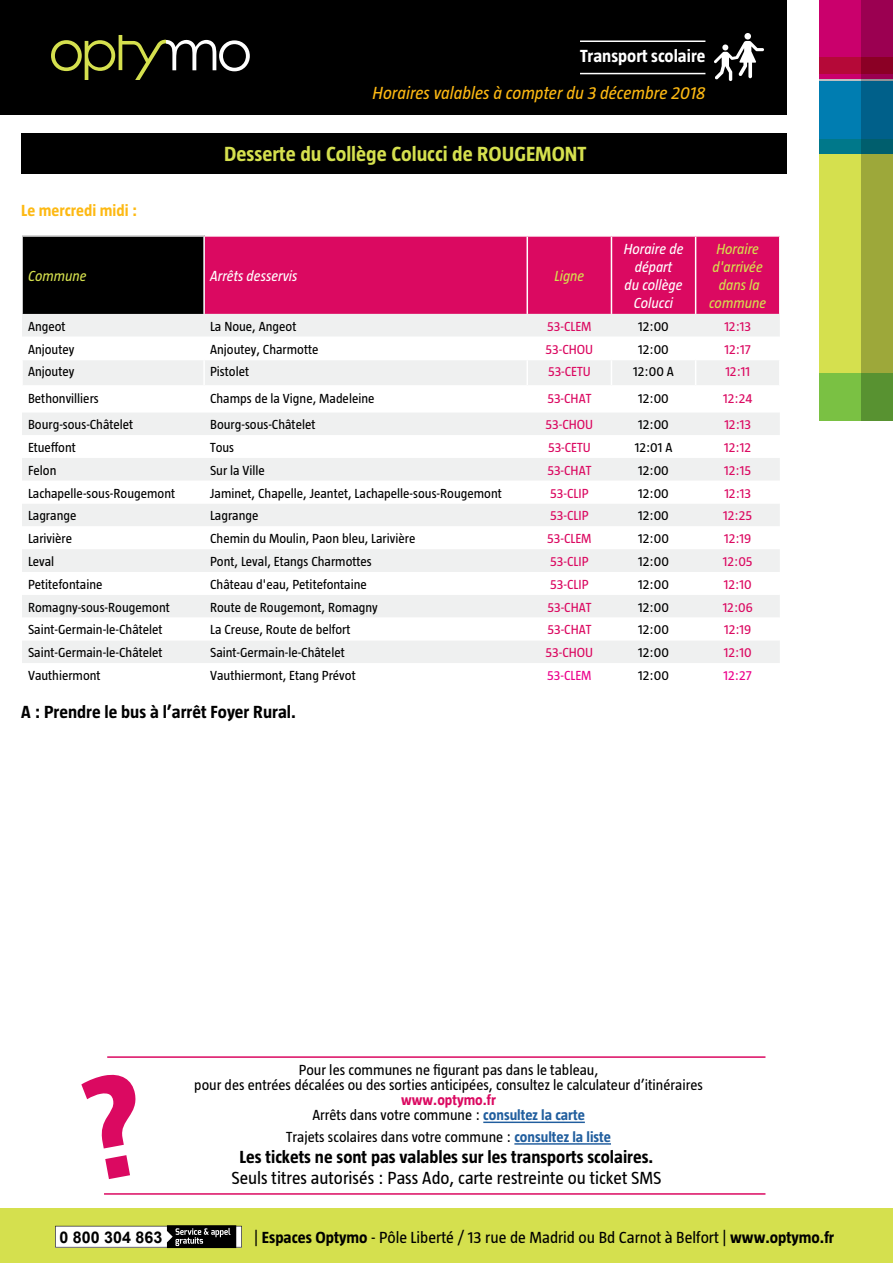
<style>
.page{position:relative;width:893px;height:1263px;background:#fff}
.page>*{position:absolute;margin:0;border:0;box-sizing:border-box;transform-origin:0 0}
.t1{font:700 21px "Taz";color:#d5e04e}
.t2{font:700 18px "Taz";color:#000}
.t3{font:18px "Taz";color:#000}
.t4{font:italic 18px "Taz";color:#fdb913}
.t5{font:700 18px "Taz";color:#fff}
.t6{font:16.5px "Taz";color:#000}
.t7{font:700 16.5px "Taz";color:#fdb913}
.t8{font:700 16.05px "Arial";color:#000}
.t9{font:15px/15px "Taz";color:#000;text-align:center}
.t10{font:italic 15px/18px "Taz";color:#fff;text-align:center}
.t11{font:italic 15px/18px "Taz";color:#d5e04e;text-align:center}
.t12{font:13.5px "Taz";color:#000}
.t13{font:13.5px "Taz";color:#db0961}
.t14{font:13.5px "Taz";color:#ec008c}
.s1{font-weight:700;color:#db0961}
.s2{font-weight:700;color:#215e9e}
.s3{font-weight:700}
</style>
<div class="page">
<div style="left:0;top:0;width:786px;height:114px;background:#000"></div>
<div style="left:21px;top:134px;width:765px;height:40px;background:#000"></div>
<svg style="left:51px;top:35px;width:199px;height:45px"></svg>
<hr style="left:580px;top:40px;width:125px;height:2px;background:#fff">
<hr style="left:580px;top:73px;width:125px;height:1px;background:#fff">
<div style="left:819px;top:0;width:74px;height:57px;background:#ca006c"></div>
<div style="left:819px;top:74px;width:74px;height:6px;background:#ca006c"></div>
<div style="left:819px;top:80px;width:74px;height:61px;background:#007db1"></div>
<div style="left:819px;top:139px;width:74px;height:17px;background:#00788a"></div>
<div style="left:819px;top:154px;width:74px;height:232px;background:#d5e04e"></div>
<hr style="left:819px;top:79px;width:74px;height:2px;background:#bec0c2">
<div style="left:819px;top:57px;width:74px;height:17px;background:#b50938"></div>
<div style="left:819px;top:374px;width:74px;height:47px;background:#7ac143"></div>
<svg style="left:862px;top:0;width:31px;height:421px;background:#787948"></svg>
<div style="left:744px;top:33px;width:7px;height:7px;background:#fff;border-radius:50%"></div>
<svg style="left:714px;top:41px;width:50px;height:40px"></svg>
<div style="left:0;top:1209px;width:893px;height:54px;background:#d5e04e"></div>
<svg style="left:55px;top:1225px;width:187px;height:23px;background:#a6a6a2"></svg>
<hr style="left:483px;top:1121px;width:102px;height:2px;background:#215e9e">
<hr style="left:514px;top:1143px;width:97px;height:2px;background:#215e9e">
<hr style="left:107px;top:1056px;width:658px;height:2px;background:#db0961">
<hr style="left:104px;top:1193px;width:661px;height:2px;background:#db0961">
<div style="left:22px;top:236px;width:182px;height:78px;background:#000"></div>
<div style="left:205px;top:237px;width:574px;height:77px;background:#db0961"></div>
<div style="left:22px;top:314px;width:758px;height:22px;background:#eff0f0"></div>
<svg style="left:22px;top:360px;width:758px;height:303px;fill:#eff0f0"></svg>
<svg style="left:22px;top:435px;width:758px;height:23px"></svg>
<hr style="left:21px;top:237px;width:2px;height:77px;background:#fff">
<hr style="left:203px;top:237px;width:2px;height:77px;background:#fff">
<hr style="left:526px;top:237px;width:2px;height:77px;background:#fff">
<hr style="left:611px;top:237px;width:1px;height:77px;background:#fff">
<hr style="left:695px;top:237px;width:1px;height:77px;background:#fff">
<hr style="left:21px;top:360px;width:2px;height:25px;background:#fff">
<hr style="left:203px;top:360px;width:2px;height:25px;background:#fff">
<hr style="left:526px;top:360px;width:2px;height:25px;background:#fff">
<svg style="left:611px;top:360px;width:1px;height:25px"></svg>
<svg style="left:695px;top:360px;width:1px;height:25px"></svg>
<hr style="left:21px;top:385px;width:183px;height:2px;background:#fff">
<hr style="left:204px;top:385px;width:323px;height:2px;background:#fff">
<hr style="left:527px;top:385px;width:84px;height:2px;background:#fff">
<hr style="left:611px;top:385px;width:85px;height:2px;background:#fff">
<hr style="left:696px;top:385px;width:85px;height:2px;background:#fff">
<hr style="left:21px;top:235px;width:183px;height:2px;background:#fff">
<hr style="left:779px;top:360px;width:2px;height:25px;background:#fff">
<h2 class="t5" style="left:580px;top:46px;width:127px">Transport scolaire</h2>
<h2 class="t4" style="left:372px;top:83px;width:334px">Horaires valables à compter du 3 décembre 2018</h2>
<p class="t7" style="left:21px;top:201px;width:118px">Le mercredi midi :</p>
<h1 class="t1" style="left:224px;top:142px;width:364px">Desserte du Collège Colucci de ROUGEMONT</h1>
<p class="t11" style="left:28px;top:267px;width:60px">Commune</p>
<p class="t10" style="left:210px;top:267px;width:89px">Arrêts desservis</p>
<p class="t11" style="left:554px;top:267px;width:31px">Ligne</p>
<p class="t10" style="left:624px;top:240px;width:61px">Horaire de départ<br>du collège<br>Colucci</p>
<p class="t11" style="left:709px;top:240px;width:59px">Horaire d'arrivée dans la commune</p>
<p class="t12" style="left:28px;top:319px;width:39px">Angeot</p>
<p class="t12" style="left:210px;top:319px;width:88px">La Noue, Angeot</p>
<p class="t13" style="left:547px;top:319px;width:46px">53-CLEM</p>
<p class="t12" style="left:638px;top:319px;width:32px">12:00</p>
<p class="t13" style="left:724px;top:319px;width:28px">12:13</p>
<p class="t12" style="left:28px;top:341px;width:48px">Anjoutey</p>
<p class="t12" style="left:210px;top:341px;width:110px">Anjoutey, Charmotte</p>
<p class="t13" style="left:545px;top:341px;width:49px">53-CHOU</p>
<p class="t12" style="left:638px;top:341px;width:32px">12:00</p>
<p class="t13" style="left:725px;top:341px;width:28px">12:17</p>
<p class="t12" style="left:28px;top:364px;width:48px">Anjoutey</p>
<p class="t12" style="left:210px;top:364px;width:41px">Pistolet</p>
<p class="t13" style="left:548px;top:364px;width:44px">53-CETU</p>
<p class="t12" style="left:633px;top:364px;width:42px">12:00 A</p>
<p class="t13" style="left:725px;top:364px;width:26px">12:11</p>
<p class="t12" style="left:28px;top:391px;width:72px">Bethonvilliers</p>
<p class="t12" style="left:210px;top:391px;width:166px">Champs de la Vigne, Madeleine</p>
<p class="t13" style="left:547px;top:391px;width:46px">53-CHAT</p>
<p class="t12" style="left:638px;top:391px;width:32px">12:00</p>
<p class="t13" style="left:723px;top:391px;width:31px">12:24</p>
<p class="t12" style="left:28px;top:417px;width:107px">Bourg-sous-Châtelet</p>
<p class="t12" style="left:210px;top:417px;width:107px">Bourg-sous-Châtelet</p>
<p class="t13" style="left:545px;top:417px;width:49px">53-CHOU</p>
<p class="t12" style="left:638px;top:417px;width:32px">12:00</p>
<p class="t13" style="left:724px;top:417px;width:28px">12:13</p>
<p class="t12" style="left:28px;top:440px;width:49px">Etueffont</p>
<p class="t12" style="left:210px;top:440px;width:26px">Tous</p>
<p class="t13" style="left:548px;top:440px;width:44px">53-CETU</p>
<p class="t12" style="left:635px;top:440px;width:39px">12:01 A</p>
<p class="t13" style="left:724px;top:440px;width:28px">12:12</p>
<p class="t12" style="left:28px;top:463px;width:30px">Felon</p>
<p class="t12" style="left:210px;top:463px;width:56px">Sur la Ville</p>
<p class="t13" style="left:547px;top:463px;width:46px">53-CHAT</p>
<p class="t12" style="left:638px;top:463px;width:32px">12:00</p>
<p class="t13" style="left:724px;top:463px;width:28px">12:15</p>
<p class="t12" style="left:28px;top:485px;width:149px">Lachapelle-sous-Rougemont</p>
<p class="t12" style="left:210px;top:485px;width:293px">Jaminet, Chapelle, Jeantet, Lachapelle-sous-Rougemont</p>
<p class="t13" style="left:550px;top:485px;width:40px">53-CLIP</p>
<p class="t12" style="left:638px;top:485px;width:32px">12:00</p>
<p class="t13" style="left:724px;top:485px;width:28px">12:13</p>
<p class="t12" style="left:28px;top:508px;width:50px">Lagrange</p>
<p class="t12" style="left:210px;top:508px;width:50px">Lagrange</p>
<p class="t13" style="left:550px;top:508px;width:40px">53-CLIP</p>
<p class="t12" style="left:638px;top:508px;width:32px">12:00</p>
<p class="t13" style="left:723px;top:508px;width:30px">12:25</p>
<p class="t12" style="left:28px;top:531px;width:46px">Larivière</p>
<p class="t12" style="left:210px;top:531px;width:207px">Chemin du Moulin, Paon bleu, Larivière</p>
<p class="t13" style="left:547px;top:531px;width:46px">53-CLEM</p>
<p class="t12" style="left:638px;top:531px;width:32px">12:00</p>
<p class="t13" style="left:724px;top:531px;width:29px">12:19</p>
<p class="t12" style="left:28px;top:554px;width:28px">Leval</p>
<p class="t12" style="left:210px;top:554px;width:163px">Pont, Leval, Etangs Charmottes</p>
<p class="t13" style="left:550px;top:554px;width:40px">53-CLIP</p>
<p class="t12" style="left:638px;top:554px;width:32px">12:00</p>
<p class="t13" style="left:723px;top:554px;width:31px">12:05</p>
<p class="t12" style="left:28px;top:577px;width:76px">Petitefontaine</p>
<p class="t12" style="left:210px;top:577px;width:158px">Château d'eau, Petitefontaine</p>
<p class="t13" style="left:550px;top:577px;width:40px">53-CLIP</p>
<p class="t12" style="left:638px;top:577px;width:32px">12:00</p>
<p class="t13" style="left:724px;top:577px;width:29px">12:10</p>
<p class="t12" style="left:28px;top:599px;width:143px">Romagny-sous-Rougemont</p>
<p class="t12" style="left:210px;top:599px;width:169px">Route de Rougemont, Romagny</p>
<p class="t13" style="left:547px;top:599px;width:46px">53-CHAT</p>
<p class="t12" style="left:638px;top:599px;width:32px">12:00</p>
<p class="t13" style="left:723px;top:599px;width:32px">12:06</p>
<p class="t12" style="left:28px;top:622px;width:136px">Saint-Germain-le-Châtelet</p>
<p class="t12" style="left:210px;top:622px;width:142px">La Creuse, Route de belfort</p>
<p class="t13" style="left:547px;top:622px;width:46px">53-CHAT</p>
<p class="t12" style="left:638px;top:622px;width:32px">12:00</p>
<p class="t13" style="left:724px;top:622px;width:29px">12:19</p>
<p class="t12" style="left:28px;top:645px;width:136px">Saint-Germain-le-Châtelet</p>
<p class="t12" style="left:210px;top:645px;width:136px">Saint-Germain-le-Châtelet</p>
<p class="t13" style="left:545px;top:645px;width:49px">53-CHOU</p>
<p class="t12" style="left:638px;top:645px;width:32px">12:00</p>
<p class="t13" style="left:724px;top:645px;width:29px">12:10</p>
<p class="t12" style="left:28px;top:668px;width:74px">Vauthiermont</p>
<p class="t12" style="left:210px;top:668px;width:147px">Vauthiermont, Etang Prévot</p>
<p class="t14" style="left:547px;top:668px;width:46px">53-CLEM</p>
<p class="t12" style="left:638px;top:668px;width:32px">12:00</p>
<p class="t14" style="left:724px;top:668px;width:30px">12:27</p>
<h2 class="t2" style="left:21px;top:702px;width:276px">A : Prendre le bus à l’arrêt Foyer Rural.</h2>
<p class="t9" style="left:194px;top:1062px;width:510px">Pour les communes ne figurant pas dans le tableau,<br>pour des entrées décalées ou des sorties anticipées, consultez le calculateur d’itinéraires</p>
<p class="t9" style="left:312px;top:1092px;width:274px"><span class="s1">www.optymo.fr<br></span>Arrêts dans votre commune : <span class="s2">consultez la carte</span></p>
<p class="t9" style="left:286px;top:1129px;width:326px">Trajets scolaires dans votre commune : <span class="s2">consultez la liste</span></p>
<h2 class="t2" style="left:240px;top:1146px;width:415px">Les tickets ne sont pas valables sur les transports scolaires.</h2>
<h2 class="t3" style="left:231px;top:1168px;width:432px">Seuls titres autorisés : Pass Ado, carte restreinte ou ticket SMS</h2>
<p class="t8" style="left:59px;top:1226px;width:104px">0 800 304 863</p>
<p class="t6" style="left:254px;top:1227px;width:581px">| <span class="s3">Espaces Optymo</span> - Pôle Liberté / 13 rue de Madrid ou Bd Carnot à Belfort | <span class="s3">www.optymo.fr</span></p>
</div>
